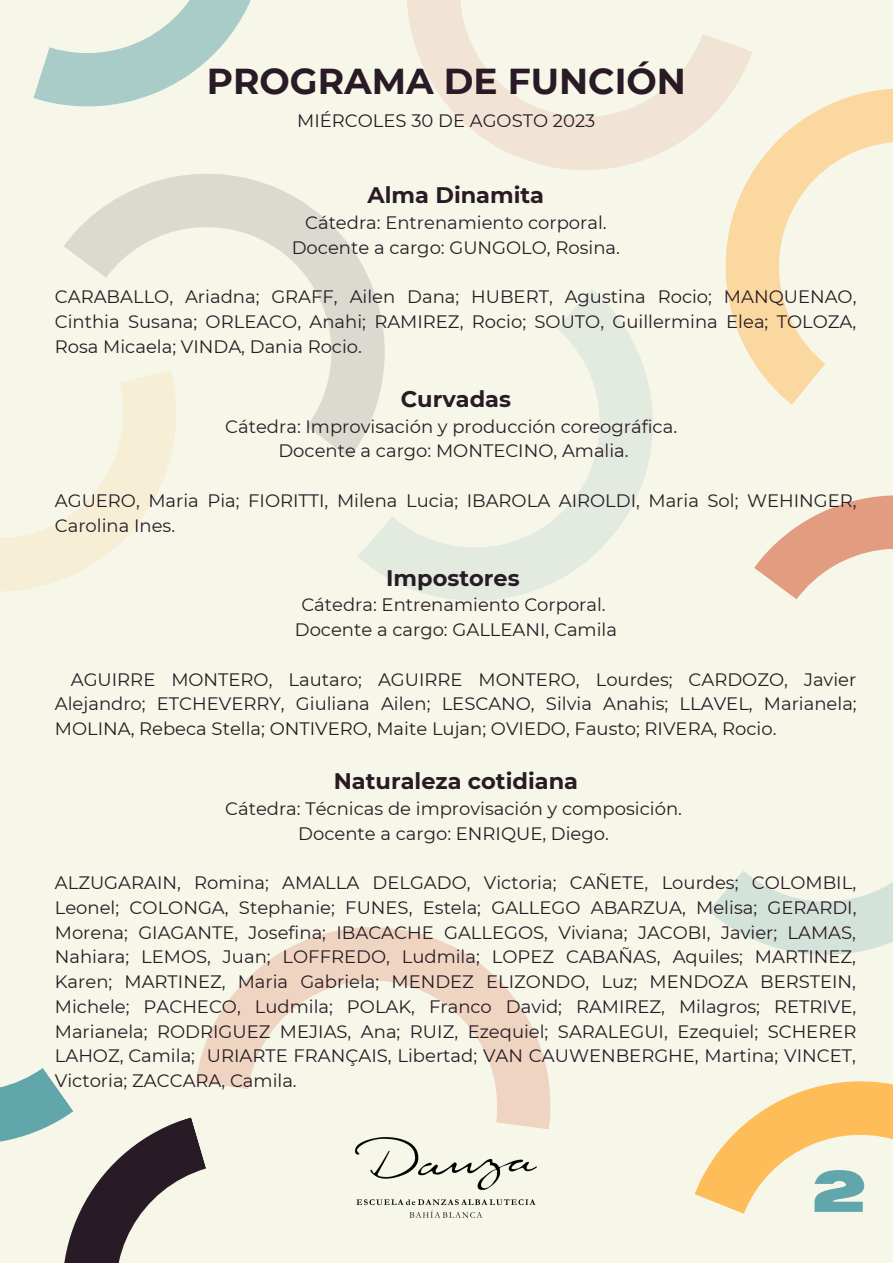
<style>
.page{position:relative;width:893px;height:1264px;background:#fff}
.page>*{position:absolute;margin:0;border:0;box-sizing:border-box;transform-origin:0 0}
.t1{font:700 58.5px "Horizon";color:#61a6ab}
.t2{font:700 36px "Montserrat";color:#291b25}
.t3{font:700 22.5px "Montserrat";color:#291b25}
.t4{font:18px/24.8px "Montserrat";color:#291b25;text-align:justify}
</style>
<div class="page">
<div style="left:0;top:0;width:892px;height:1262px;background:#f6f6e9"></div>
<svg style="left:725px;top:89px;width:167px;height:316px"></svg>
<svg style="left:0;top:458px;width:170px;height:133px"></svg>
<svg style="left:64px;top:174px;width:309px;height:284px"></svg>
<svg style="left:754px;top:495px;width:138px;height:104px"></svg>
<svg style="left:695px;top:1081px;width:197px;height:133px"></svg>
<svg style="left:357px;top:0;width:395px;height:220px"></svg>
<svg style="left:357px;top:288px;width:369px;height:313px"></svg>
<svg style="left:708px;top:871px;width:184px;height:84px;fill:#d4e3da"></svg>
<svg style="left:0;top:1068px;width:206px;height:194px"></svg>
<svg style="left:196px;top:927px;width:355px;height:202px"></svg>
<svg style="left:33px;top:0;width:218px;height:107px"></svg>
<img style="left:356px;top:1137px;width:181px;height:80px">
<p class="t2" style="left:207px;top:59px;width:480px">PROGRAMA DE FUNCIÓN</p>
<p class="t4" style="left:297px;top:108px;width:299px">MIÉRCOLES 30 DE AGOSTO 2023</p>
<p class="t3" style="left:367px;top:181px;width:178px">Alma Dinamita</p>
<p class="t4" style="left:305px;top:210px;width:303px">Cátedra: Entrenamiento corporal.</p>
<p class="t4" style="left:292px;top:235px;width:330px">Docente a cargo: GUNGOLO, Rosina.</p>
<p class="t4" style="left:55px;top:284px;width:803px">CARABALLO, Ariadna; GRAFF, Ailen Dana; HUBERT, Agustina Rocio; MANQUENAO, Cinthia Susana; ORLEACO, Anahi; RAMIREZ, Rocio; SOUTO, Guillermina Elea; TOLOZA, Rosa Micaela; VINDA, Dania Rocio.</p>
<p class="t3" style="left:401px;top:385px;width:112px">Curvadas</p>
<p class="t4" style="left:225px;top:414px;width:453px">Cátedra: Improvisación y producción coreográfica.</p>
<p class="t4" style="left:278px;top:438px;width:352px">Docente a cargo: MONTECINO, Amalia.</p>
<p class="t4" style="left:55px;top:488px;width:803px">AGUERO, Maria Pia; FIORITTI, Milena Lucia; IBAROLA AIROLDI, Maria Sol; WEHINGER,<br>Carolina Ines.</p>
<p class="t3" style="left:386px;top:563px;width:135px">Impostores</p>
<p class="t4" style="left:301px;top:592px;width:306px">Cátedra: Entrenamiento Corporal.</p>
<p class="t4" style="left:295px;top:617px;width:323px">Docente a cargo: GALLEANI, Camila</p>
<p class="t4" style="left:55px;top:666px;width:803px;text-indent:16px">AGUIRRE MONTERO, Lautaro; AGUIRRE MONTERO, Lourdes; CARDOZO, Javier Alejandro; ETCHEVERRY, Giuliana Ailen; LESCANO, Silvia Anahis; LLAVEL, Marianela; MOLINA, Rebeca Stella; ONTIVERO, Maite Lujan; OVIEDO, Fausto; RIVERA, Rocio.</p>
<p class="t3" style="left:334px;top:767px;width:246px">Naturaleza cotidiana</p>
<p class="t4" style="left:225px;top:796px;width:458px">Cátedra: Técnicas de improvisación y composición.</p>
<p class="t4" style="left:298px;top:820px;width:312px">Docente a cargo: ENRIQUE, Diego.</p>
<p class="t4" style="left:55px;top:870px;width:803px">ALZUGARAIN, Romina; AMALLA DELGADO, Victoria; CAÑETE, Lourdes; COLOMBIL, Leonel; COLONGA, Stephanie; FUNES, Estela; GALLEGO ABARZUA, Melisa; GERARDI, Morena; GIAGANTE, Josefina; IBACACHE GALLEGOS, Viviana; JACOBI, Javier; LAMAS, Nahiara; LEMOS, Juan; LOFFREDO, Ludmila; LOPEZ CABAÑAS, Aquiles; MARTINEZ, Karen; MARTINEZ, Maria Gabriela; MENDEZ ELIZONDO, Luz; MENDOZA BERSTEIN, Michele; PACHECO, Ludmila; POLAK, Franco David; RAMIREZ, Milagros; RETRIVE, Marianela; RODRIGUEZ MEJIAS, Ana; RUIZ, Ezequiel; SARALEGUI, Ezequiel; SCHERER LAHOZ, Camila; URIARTE FRANÇAIS, Libertad; VAN CAUWENBERGHE, Martina; VINCET, Victoria; ZACCARA, Camila.</p>
<p class="t1" style="left:812px;top:1162px;width:56px">2</p>
</div>
